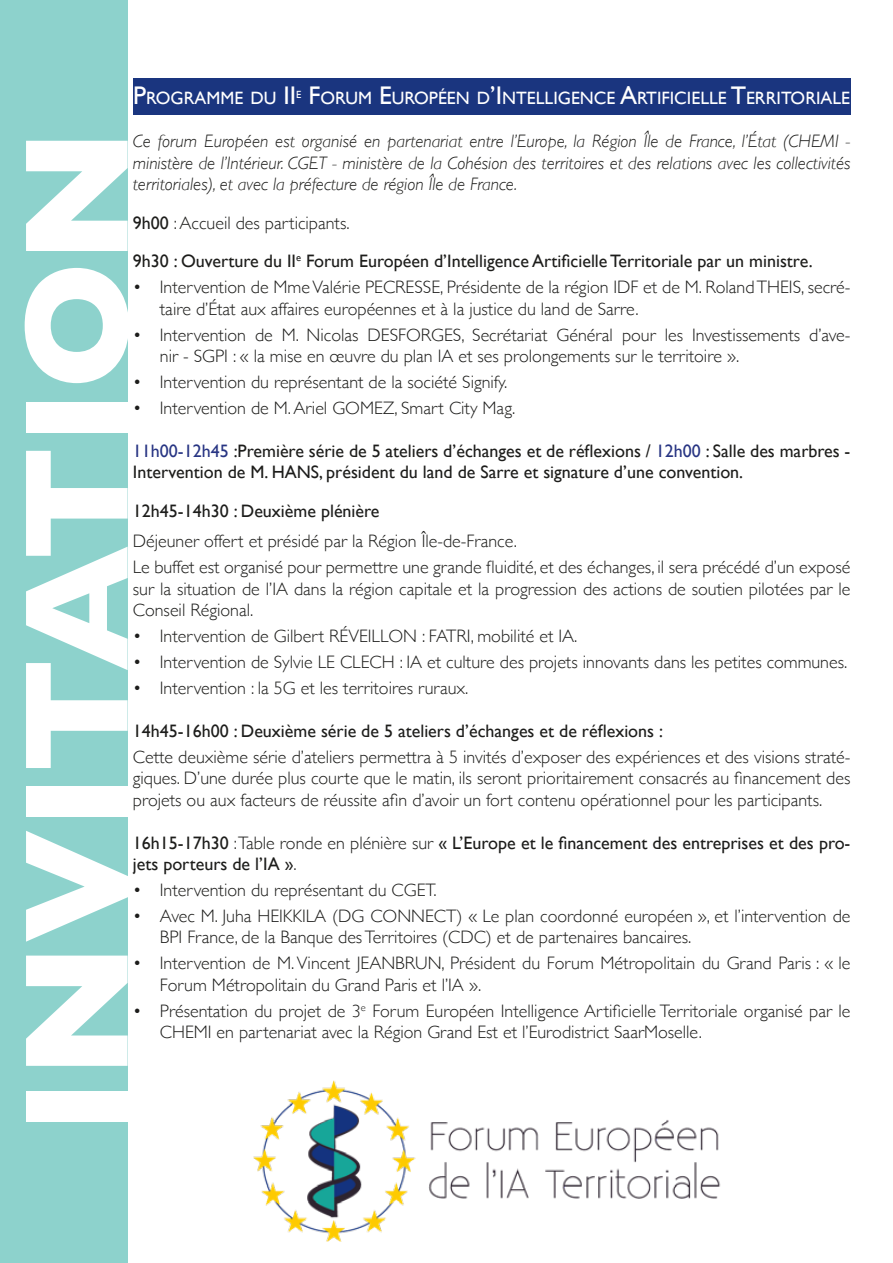
<style>
.page{position:relative;width:893px;height:1263px;background:#fff}
.page>*{position:absolute;margin:0;border:0;box-sizing:border-box;transform-origin:0 0}
.t1{font:700 150px "Gill Sans";color:#fff}
.t2{font:300 18px/21.6px "Gill Sans";color:#1d1d1b}
.t3{font:18px/21.6px "Gill Sans";color:#1d1d1b}
.t4{font:italic 300 18px/21.6px "Gill Sans";color:#1d1d1b;text-align:justify}
.t5{font:17.85px "Gill Sans";color:#fff}
.t6{font:10.35px "Gill Sans";color:#fff}
.s1{font-size:25.5px}
.s2{font-weight:300}
.s3{color:#283583}
</style>
<div class="page">
<div style="left:0;top:0;width:128px;height:1263px;background:#8dd2cc"></div>
<div style="left:133px;top:78px;width:717px;height:36px;background:#1a357f"></div>
<img style="left:254px;top:1080px;width:467px;height:161px">
<p class="t5" style="left:133px;top:88px;width:165px"><span class="s1">P</span>ROGRAMME DU <span class="s1">II</span></p>
<p class="t6" style="left:296px;top:89px;width:7px">E</p>
<p class="t5" style="left:309px;top:88px;width:543px"><span class="s1">F</span>ORUM <span class="s1">E</span>UROPÉEN D<span class="s1">’I</span>NTELLIGENCE <span class="s1">A</span>RTIFICIELLE <span class="s1">T</span>ERRITORIALE</p>
<p class="t4" style="left:133px;top:130px;width:719px">Ce forum Européen est organisé en partenariat entre l’Europe, la Région Île de France, l’État (CHEMI - ministère de l’Intérieur. CGET - ministère de la Cohésion des territoires et des relations avec les collectivités territoriales), et avec la préfecture de région Île de France.</p>
<p class="t3" style="left:133px;top:203px;width:681px;line-height:38.5px">9h00 <span class="s2">: Accueil des participants.<br></span>9h30 : Ouverture du II<sup>e</sup> Forum Européen d’Intelligence Artificielle Territoriale par un ministre.</p>
<p class="t2" style="left:160px;top:276px;width:692px;text-indent:-27px">• Intervention de Mme Valérie PECRESSE, Présidente de la région IDF et de M. Roland THEIS, secré&shy;taire d’État aux affaires européennes et à la justice du land de Sarre.</p>
<p class="t2" style="left:160px;top:324px;width:692px;text-indent:-27px">• Intervention de M. Nicolas DESFORGES, Secrétariat Général pour les Investissements d’ave&shy;nir - SGPI : « la mise en œuvre du plan IA et ses prolongements sur le territoire ».</p>
<p class="t2" style="left:133px;top:371px;width:376px">• Intervention du représentant de la société Signify.</p>
<p class="t2" style="left:133px;top:397px;width:384px">• Intervention de M. Ariel GOMEZ, Smart City Mag.</p>
<p class="t3" style="left:133px;top:440px;width:719px"><span class="s3">11h00-12h45</span> :Première série de 5 ateliers d’échanges et de réflexions / <span class="s3">12h00</span> : Salle des marbres -<br>Intervention de M. HANS, président du land de Sarre et signature d’une convention.</p>
<p class="t3" style="left:133px;top:500px;width:248px">12h45-14h30 : Deuxième plénière</p>
<p class="t2" style="left:133px;top:528px;width:719px;line-height:25.8px">Déjeuner offert et présidé par la Région Île-de-France.<br>Le buffet est organisé pour permettre une grande fluidité, et des échanges, il sera précédé d’un exposé</p>
<p class="t2" style="left:133px;top:578px;width:719px">sur la situation de l’IA dans la région capitale et la progression des actions de soutien pilotées par le<br>Conseil Régional.</p>
<p class="t2" style="left:133px;top:625px;width:446px">• Intervention de Gilbert RÉVEILLON : FATRI, mobilité et IA.</p>
<p class="t2" style="left:133px;top:651px;width:716px">• Intervention de Sylvie LE CLECH : IA et culture des projets innovants dans les petites communes.</p>
<p class="t2" style="left:133px;top:677px;width:337px">• Intervention : la 5G et les territoires ruraux.</p>
<p class="t3" style="left:133px;top:720px;width:532px">14h45-16h00 : Deuxième série de 5 ateliers d’échanges et de réflexions :</p>
<p class="t2" style="left:133px;top:746px;width:719px;text-align:justify">Cette deuxième série d’ateliers permettra à 5 invités d’exposer des expériences et des visions straté&shy;giques. D’une durée plus courte que le matin, ils seront prioritairement consacrés au financement des projets ou aux facteurs de réussite afin d’avoir un fort contenu opérationnel pour les participants.</p>
<p class="t3" style="left:133px;top:831px;width:719px">16h15-17h30 <span class="s2">: Table ronde en plénière sur</span> « L’Europe et le financement des entreprises et des pro&shy;jets porteurs de l’IA »<span class="s2">.</span></p>
<p class="t2" style="left:133px;top:879px;width:305px">• Intervention du représentant du CGET.</p>
<p class="t2" style="left:160px;top:905px;width:692px;text-indent:-27px">• Avec M. Juha HEIKKILA (DG CONNECT) « Le plan coordonné européen », et l’intervention de<br>BPI France, de la Banque des Territoires (CDC) et de partenaires bancaires.</p>
<p class="t2" style="left:160px;top:952px;width:692px;text-indent:-27px">• Intervention de M. Vincent JEANBRUN, Président du Forum Métropolitain du Grand Paris : « le<br>Forum Métropolitain du Grand Paris et l’IA ».</p>
<p class="t2" style="left:160px;top:1000px;width:692px;text-indent:-27px">• Présentation du projet de 3<sup>e</sup> Forum Européen Intelligence Artificielle Territoriale organisé par le<br>CHEMI en partenariat avec la Région Grand Est et l’Eurodistrict SaarMoselle.</p>
<h1 class="t1" style="left:-11px;top:1135px;width:1008px;rotate:-90deg">INVITATION</h1>
</div>
